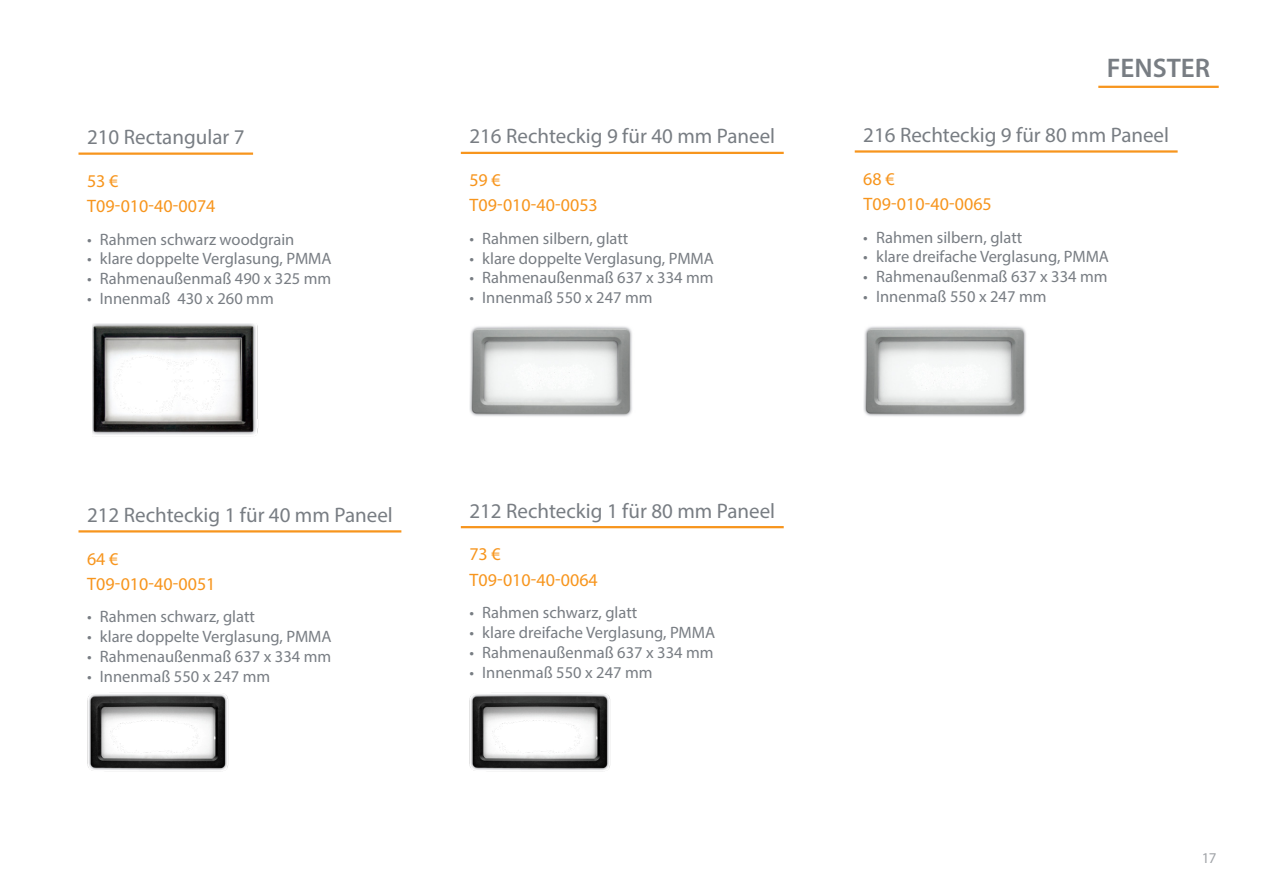
<style>
.page{position:relative;width:1263px;height:893px;background:#fff}
.page>*{position:absolute;margin:0;border:0;box-sizing:border-box;transform-origin:0 0}
.Nadpis_podstranka{font:600 27px "Myriad Pro";color:#787d83}
.Podnadpis_14pt_podtrzene_vlevo{font:21px "Myriad Pro";color:#787d83}
.Podnadpis_text_14bodu{font:18px/25.2px "Myriad Pro";color:#f7951d}
.t1{font:16.5px "Myriad Pro";color:#787d83}
.t2{font:15px "Myriad Pro";color:#787d83}
</style>
<div class="page">
<hr style="left:1098px;top:86px;width:121px;height:2px;background:#f7951d">
<hr style="left:461px;top:152px;width:323px;height:2px;background:#f7951d">
<img style="left:469px;top:326px;width:163px;height:91px">
<hr style="left:855px;top:150px;width:322px;height:3px;background:#f7951d">
<img style="left:863px;top:326px;width:163px;height:91px">
<hr style="left:461px;top:526px;width:323px;height:2px;background:#f7951d">
<img style="left:469px;top:692px;width:141px;height:80px">
<hr style="left:78px;top:153px;width:175px;height:2px;background:#f7951d">
<hr style="left:78px;top:530px;width:323px;height:2px;background:#f7951d">
<img style="left:87px;top:692px;width:141px;height:80px">
<img style="left:92px;top:323px;width:166px;height:112px">
<p class="Podnadpis_14pt_podtrzene_vlevo" style="left:87px;top:124px;width:159px">210 Rectangular 7</p>
<p class="Podnadpis_text_14bodu" style="left:87px;top:168px;width:130px">53 €<br>T09-010-40-0074</p>
<p class="t1" style="left:87px;top:229px;width:209px">• Rahmen schwarz woodgrain</p>
<p class="t1" style="left:87px;top:249px;width:246px">• klare doppelte Verglasung, PMMA</p>
<p class="t1" style="left:87px;top:269px;width:246px">• Rahmenaußenmaß 490 x 325 mm</p>
<p class="t1" style="left:87px;top:288px;width:188px">• Innenmaß 430 x 260 mm</p>
<p class="Podnadpis_14pt_podtrzene_vlevo" style="left:469px;top:123px;width:307px">216 Rechteckig 9 für 40 mm Paneel</p>
<p class="Podnadpis_text_14bodu" style="left:469px;top:167px;width:130px">59 €<br>T09-010-40-0053</p>
<p class="t1" style="left:469px;top:228px;width:161px">• Rahmen silbern, glatt</p>
<p class="t1" style="left:469px;top:248px;width:246px">• klare doppelte Verglasung, PMMA</p>
<p class="t1" style="left:469px;top:268px;width:246px">• Rahmenaußenmaß 637 x 334 mm</p>
<p class="t1" style="left:469px;top:288px;width:185px">• Innenmaß 550 x 247 mm</p>
<p class="Podnadpis_14pt_podtrzene_vlevo" style="left:87px;top:502px;width:307px">212 Rechteckig 1 für 40 mm Paneel</p>
<p class="Podnadpis_text_14bodu" style="left:87px;top:546px;width:130px">64 €<br>T09-010-40-0051</p>
<p class="t1" style="left:87px;top:607px;width:169px">• Rahmen schwarz, glatt</p>
<p class="t1" style="left:87px;top:626px;width:246px">• klare doppelte Verglasung, PMMA</p>
<p class="t1" style="left:87px;top:646px;width:246px">• Rahmenaußenmaß 637 x 334 mm</p>
<p class="t1" style="left:87px;top:666px;width:185px">• Innenmaß 550 x 247 mm</p>
<p class="Podnadpis_14pt_podtrzene_vlevo" style="left:469px;top:497px;width:307px">212 Rechteckig 1 für 80 mm Paneel</p>
<p class="Podnadpis_text_14bodu" style="left:469px;top:541px;width:130px">73 €<br>T09-010-40-0064</p>
<p class="t1" style="left:469px;top:602px;width:169px">• Rahmen schwarz, glatt</p>
<p class="t1" style="left:469px;top:622px;width:247px">• klare dreifache Verglasung, PMMA</p>
<p class="t1" style="left:469px;top:642px;width:246px">• Rahmenaußenmaß 637 x 334 mm</p>
<p class="t1" style="left:469px;top:662px;width:185px">• Innenmaß 550 x 247 mm</p>
<p class="Nadpis_podstranka" style="left:1107px;top:51px;width:105px">FENSTER</p>
<p class="Podnadpis_14pt_podtrzene_vlevo" style="left:863px;top:122px;width:307px">216 Rechteckig 9 für 80 mm Paneel</p>
<p class="Podnadpis_text_14bodu" style="left:863px;top:166px;width:130px">68 €<br>T09-010-40-0065</p>
<p class="t1" style="left:863px;top:227px;width:161px">• Rahmen silbern, glatt</p>
<p class="t1" style="left:863px;top:247px;width:247px">• klare dreifache Verglasung, PMMA</p>
<p class="t1" style="left:863px;top:266px;width:246px">• Rahmenaußenmaß 637 x 334 mm</p>
<p class="t1" style="left:863px;top:286px;width:185px">• Innenmaß 550 x 247 mm</p>
<p class="t2" style="left:1201px;top:848px;width:17px">17</p>
</div>
